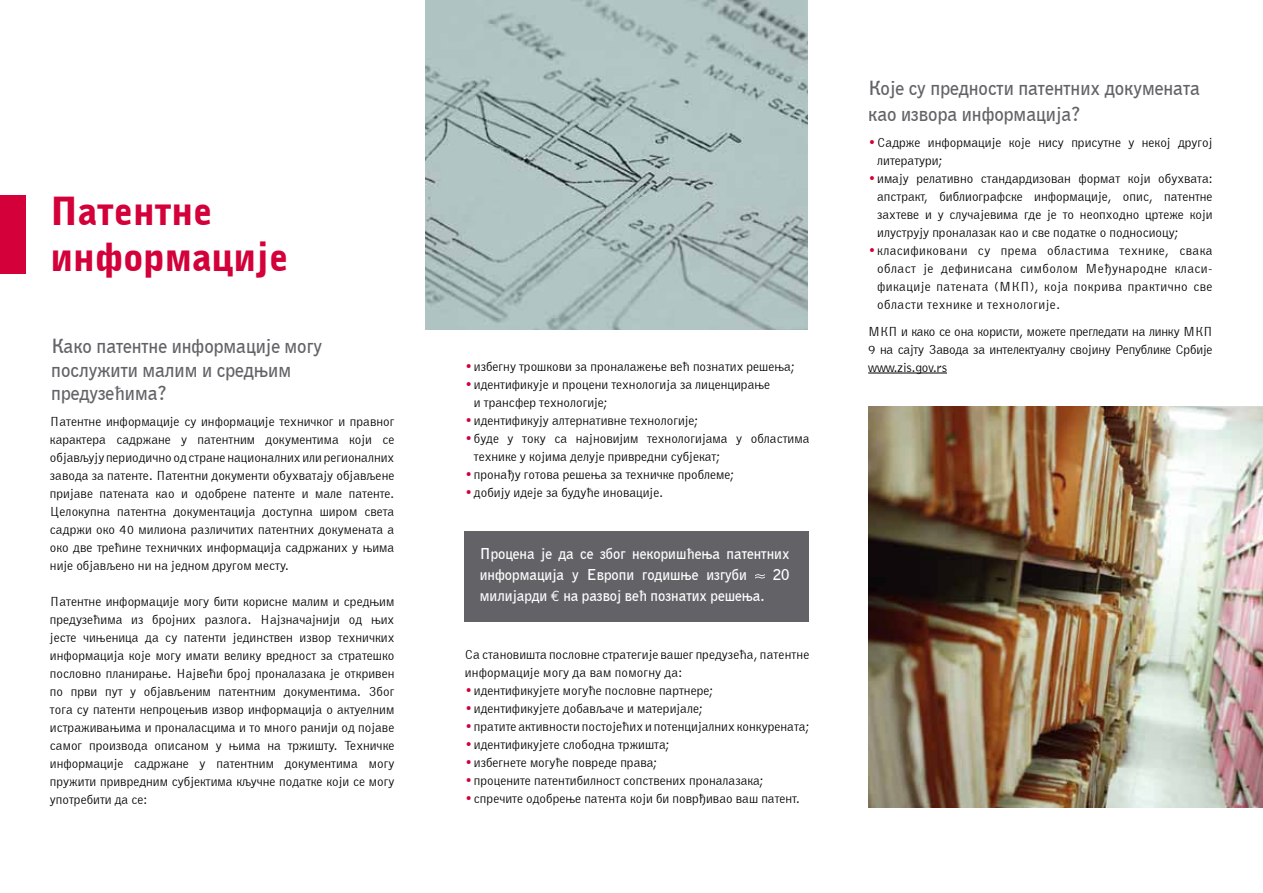
<style>
.page{position:relative;width:1263px;height:893px;background:#fff}
.page>*{position:absolute;margin:0;border:0;box-sizing:border-box;transform-origin:0 0}
.t1{font:38.55px/46.3px "Bell Gothic C Blk BT";color:#d30039}
.t2{font:700 19.5px/23.4px "Bell Gothic CBT";color:#636267}
.t3{font:700 15px/21px "Bell Gothic CBT";color:#fff}
.t4{font:13.5px/18px "Bell Gothic CBT";color:#000}
.s1{color:#d30039}
.s2{font-family:"Euro Mono";font-weight:400}
</style>
<div class="page">
<div style="left:464px;top:532px;width:345px;height:90px;background:#636267"></div>
<hr style="left:868px;top:373px;width:79px;height:1px;background:#000">
<img style="left:425px;top:0;width:383px;height:330px">
<img style="left:868px;top:406px;width:395px;height:402px">
<svg style="left:755px;top:574px;width:10px;height:5px"></svg>
<div style="left:0;top:196px;width:26px;height:78px;background:#d30039"></div>
<h1 class="t1" style="left:51px;top:188px;width:239px">Патентне информације</h1>
<h2 class="t2" style="left:51px;top:334px;width:272px">Како патентне информације могу послужити малим и средњим предузећима?</h2>
<p class="t4" style="left:50px;top:413px;width:346px;text-align:justify">Патентне информације су информације техничког и правног карактера садржане у патентним документима који се објављују периодично од стране националних или регионалних завода за патенте. Патентни документи обухватају објављене пријаве патената као и одобрене патенте и мале патенте.<br>Целокупна патентна документација доступна широм света садржи око 40 милиона различитих патентних докумената а око две трећине техничких информација садржаних у њима није објављено ни на једном другом месту.</p>
<p class="t4" style="left:50px;top:593px;width:346px;text-align:justify">Патентне информације могу бити корисне малим и средњим предузећима из бројних разлога. Најзначајнији од њих јесте чињеница да су патенти јединствен извор техничких информација које могу имати велику вредност за стратешко пословно планирање. Највећи број проналазака је откривен по први пут у објављеним патентним документима. Због тога су патенти непроцењив извор информација о актуелним истраживањима и проналасцима и то много ранији од појаве самог производа описаном у њима на тржишту. Техничке информације садржане у патентним документима могу пружити привредним субјектима кључне податке који се могу употребити да се:</p>
<h2 class="t2" style="left:868px;top:76px;width:333px;line-height:25.2px">Које су предности патентних докумената као извора информација?</h2>
<p class="t4" style="left:877px;top:134px;width:337px;text-indent:-9px"><span class="s1">•</span>Садрже информације које нису присутне у некој другој литератури;</p>
<p class="t4" style="left:877px;top:170px;width:337px;text-align:justify;text-indent:-9px"><span class="s1">•</span>имају релативно стандардизован формат који обухвата: апстракт, библиографске информације, опис, патентне захтеве и у случајевима где је то неопходно цртеже који илуструју проналазак као и све податке о подносиоцу;</p>
<p class="t4" style="left:877px;top:242px;width:337px;text-align:justify;text-indent:-9px"><span class="s1">•</span>класификовани су према областима технике, свака област је дефинисана симболом Међународне класи&shy;фикације патената (МКП), која покрива практично све области технике и технологије.</p>
<p class="t4" style="left:868px;top:322px;width:346px">МКП и како се она користи, можете прегледати на линку МКП<br>9 на сајту Завода за интелектуалну својину Републике Србије</p>
<p class="t4" style="left:465px;top:357px;width:331px"><span class="s1">•</span>избегну трошкови за проналажење већ познатих решења;</p>
<p class="t4" style="left:868px;top:358px;width:80px">www.zis.gov.rs</p>
<p class="t4" style="left:474px;top:375px;width:298px;text-indent:-9px"><span class="s1">•</span>идентификује и процени технологија за лиценцирање и трансфер технологије;</p>
<p class="t4" style="left:465px;top:411px;width:235px"><span class="s1">•</span>идентификују алтернативне технологије;</p>
<p class="t4" style="left:474px;top:429px;width:337px;text-indent:-9px"><span class="s1">•</span>буде у току са најновијим технологијама у областима технике у којима делује привредни субјекат;</p>
<p class="t4" style="left:465px;top:465px;width:271px"><span class="s1">•</span>пронађу готова решења за техничке проблеме;</p>
<p class="t4" style="left:465px;top:483px;width:200px"><span class="s1">•</span>добију идеје за будуће иновације.</p>
<p class="t3" style="left:480px;top:543px;width:311px">Процена је да се због некоришћења патентних информација у Европи годишње изгуби</p>
<p class="t3" style="left:773px;top:564px;width:18px">20</p>
<p class="t3" style="left:480px;top:585px;width:286px">милијарди <span class="s2">€</span> на развој већ познатих решења.</p>
<p class="t4" style="left:465px;top:645px;width:346px">Са становишта пословне стратегије вашег предузећа, патентне информације могу да вам помогну да:</p>
<p class="t4" style="left:465px;top:681px;width:250px"><span class="s1">•</span>идентификујете могуће пословне партнере;</p>
<p class="t4" style="left:465px;top:699px;width:239px"><span class="s1">•</span>идентификујете добављаче и материјале;</p>
<p class="t4" style="left:465px;top:717px;width:346px"><span class="s1">•</span>пратите активности постојећих и потенцијалних конкурената;</p>
<p class="t4" style="left:465px;top:735px;width:206px"><span class="s1">•</span>идентификујете слободна тржишта;</p>
<p class="t4" style="left:465px;top:753px;width:194px"><span class="s1">•</span>избегнете могуће повреде права;</p>
<p class="t4" style="left:465px;top:771px;width:300px"><span class="s1">•</span>процените патентибилност сопствених проналазака;</p>
<p class="t4" style="left:465px;top:789px;width:336px"><span class="s1">•</span>спречите одобрење патента који би поврђивао ваш патент.</p>
</div>
